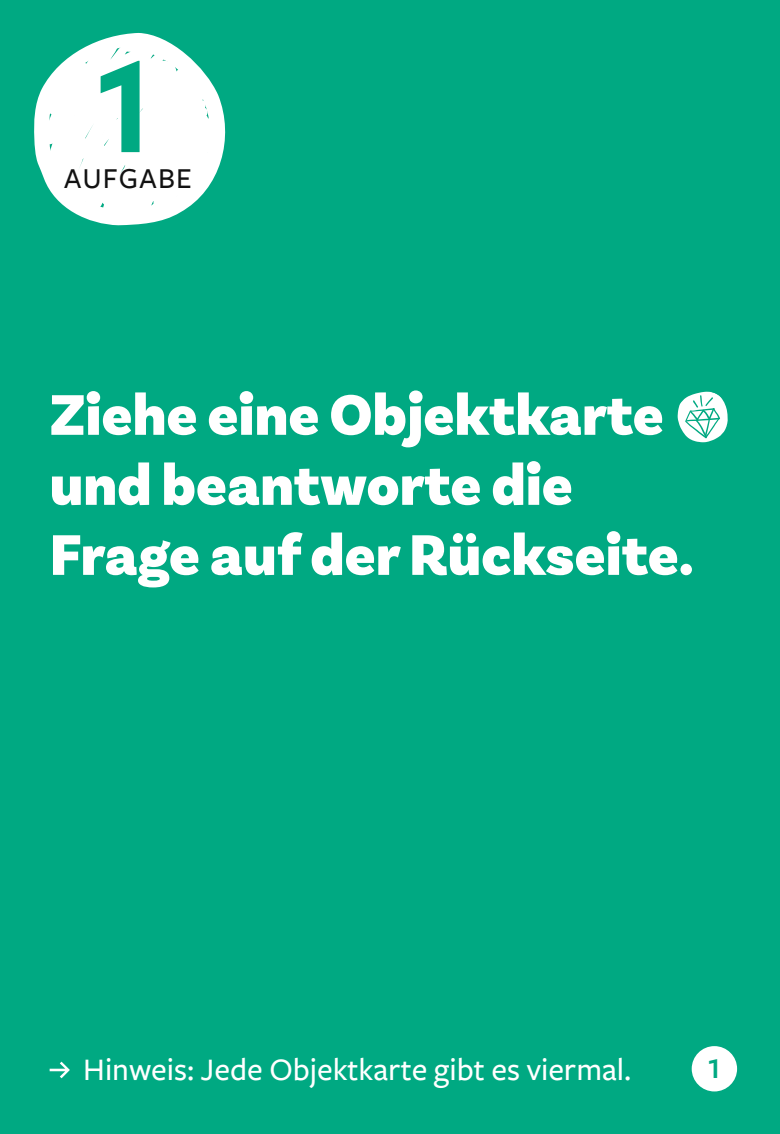
<style>
.page{position:relative;width:780px;height:1134px;background:#00a982}
.page>*{position:absolute;margin:0;border:0;box-sizing:border-box;transform-origin:0 0}
.t1{font:700 137.5px "Sofia Pro";color:#00a982}
.t2{font:900 60px/70px "Basic Sans";color:#fff}
.t3{font:500 32.5px "Freight Sans Pro";color:#fff}
.t4{font:500 30px "Freight Sans Pro";letter-spacing:.04em;color:#121212}
.t5{font:600 30px "Freight Sans Pro";color:#00a982}
</style>
<div class="page">
<svg style="left:34px;top:33px;width:192px;height:192px"></svg>
<svg style="left:44px;top:41px;width:178px;height:177px;background:#def3ee"></svg>
<div style="left:691px;top:1046px;width:46px;height:45px;background:#fff;border-radius:50%"></div>
<svg style="left:50px;top:1062px;width:20px;height:16px"></svg>
<svg style="left:677px;top:391px;width:51px;height:52px"></svg>
<h1 class="t1" style="left:97px;top:-2px;width:56px">1</h1>
<p class="t4" style="left:64px;top:158px;width:129px">AUFGABE</p>
<p class="t2" style="left:50px;top:381px;width:645px">Ziehe eine Objektkarte und beantworte die<br>Frage auf der Rückseite.</p>
<p class="t3" style="left:83px;top:1048px;width:549px">Hinweis: Jede Objektkarte gibt es viermal.</p>
<p class="t5" style="left:706px;top:1047px;width:16px">1</p>
</div>
